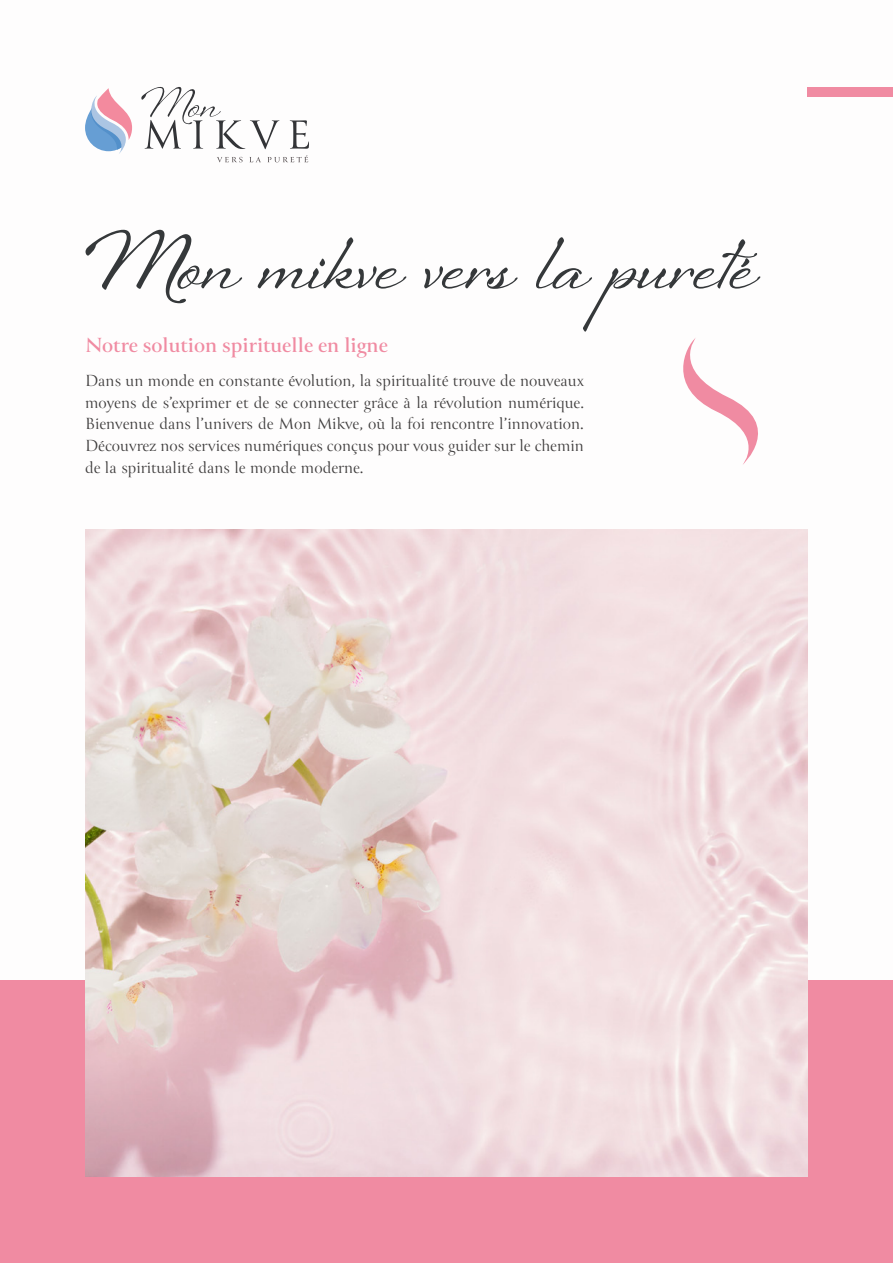
<style>
.page{position:relative;width:893px;height:1263px;background:#fefaf9}
.page>*{position:absolute;margin:0;border:0;box-sizing:border-box;transform-origin:0 0}
.t1{font:700 78px "Sheila";color:#35383a}
.t2{font:700 22.5px "Canto";color:#f08ba2}
.t3{font:18px/21.6px "Canto Pen";color:#3f3d3d;text-align:justify}
</style>
<div class="page">
<div style="left:808px;top:87px;width:85px;height:10px;background:#f08ba2"></div>
<div style="left:0;top:980px;width:893px;height:283px;background:#f08ba2"></div>
<img style="left:85px;top:529px;width:723px;height:647px">
<svg style="left:85px;top:86px;width:224px;height:76px"></svg>
<svg style="left:683px;top:338px;width:75px;height:126px"></svg>
<p class="t1" style="left:85px;top:216px;width:674px">Mon mikve vers la pureté</p>
<p class="t2" style="left:85px;top:331px;width:304px">Notre solution spirituelle en ligne</p>
<p class="t3" style="left:85px;top:370px;width:500px">Dans un monde en constante évolution, la spiritualité trouve de nouveaux moyens de s’exprimer et de se connecter grâce à la révolution numérique.<br>Bienvenue dans l’univers de Mon Mikve, où la foi rencontre l’innovation.<br>Découvrez nos services numériques conçus pour vous guider sur le chemin de la spiritualité dans le monde moderne.</p>
</div>
